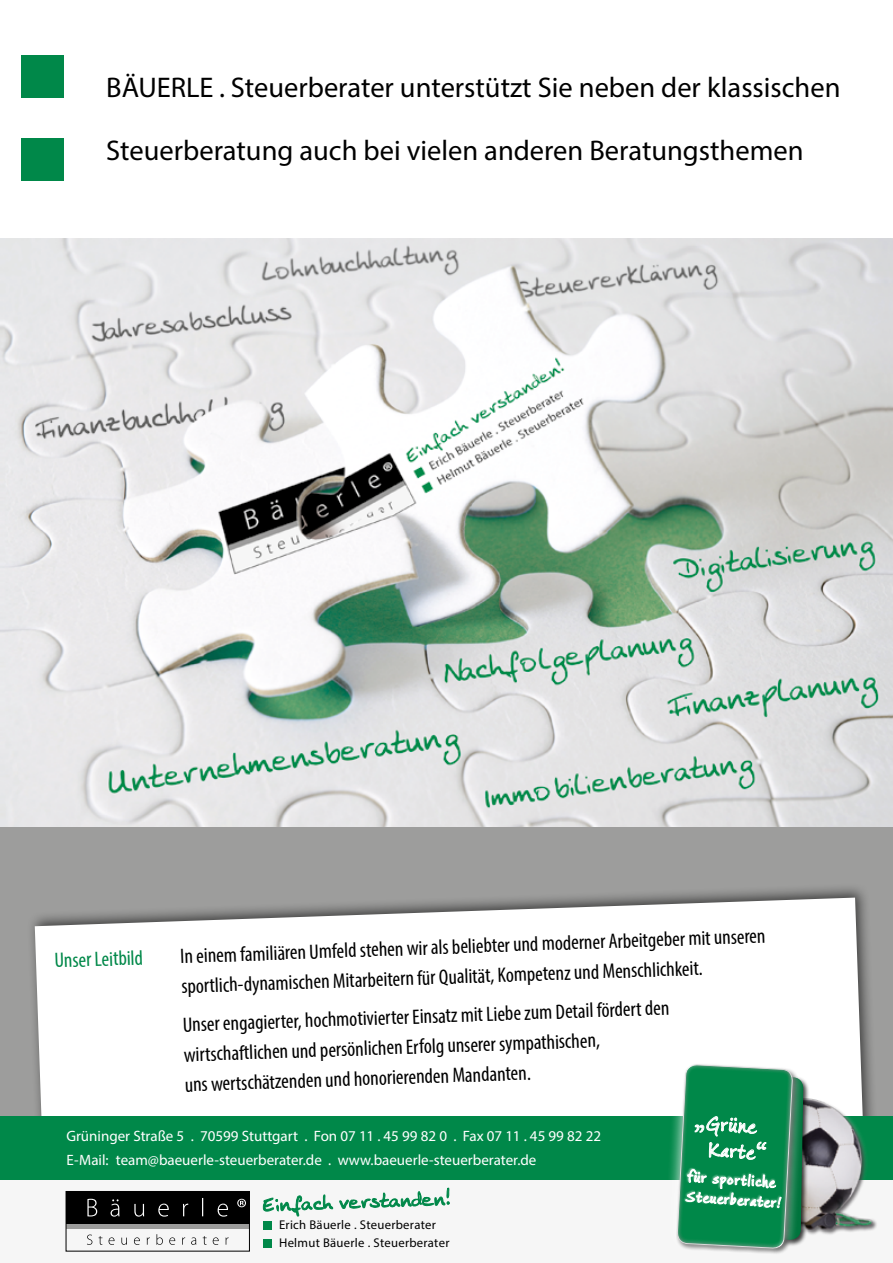
<style>
.page{position:relative;width:893px;height:1263px;background:#fff}
.page>*{position:absolute;margin:0;border:0;box-sizing:border-box;transform-origin:0 0}
.t1{font:28.5px "Myriad Pro";color:#000}
.t2{font:21.6px/26px "Ford's Folly";color:#fff}
.t3{font:condensed 21px/30px "Myriad Pro";color:#000}
.t4{font:condensed 21px "Myriad Pro";color:#008849}
.t5{font:15.6px/19.8px "Ford's Folly";color:#fff}
.t6{font:15px/24px "Myriad Pro";color:#fff}
.t7{font:12.75px/17.9px "Myriad Pro";letter-spacing:.02em;color:#000}
</style>
<div class="page">
<img style="left:0;top:239px;width:893px;height:588px">
<div style="left:0;top:827px;width:893px;height:328px;background:#9d9d9c"></div>
<div style="left:27px;top:883px;width:853px;height:330px;background:#000;opacity:.6"></div>
<svg style="left:35px;top:897px;width:830px;height:219px;background:#f4f4f4"></svg>
<div style="left:0;top:1116px;width:893px;height:64px;background:#008849"></div>
<div style="left:0;top:1180px;width:893px;height:83px;background:#f6f6f6"></div>
<div style="left:21px;top:55px;width:43px;height:43px;background:#008849"></div>
<div style="left:21px;top:138px;width:43px;height:43px;background:#008849"></div>
<div style="left:66px;top:1191px;width:183px;height:33px;background:#000"></div>
<div style="left:66px;top:1224px;width:183px;height:5px;background:#9d9d9c"></div>
<div style="left:66px;top:1191px;width:184px;height:60px;border:1px solid #000"></div>
<svg style="left:87px;top:1198px;width:141px;height:18px"></svg>
<svg style="left:237px;top:1199px;width:9px;height:8px"></svg>
<svg style="left:87px;top:1234px;width:142px;height:11px"></svg>
<svg style="left:263px;top:1195px;width:70px;height:21px"></svg>
<svg style="left:340px;top:1188px;width:109px;height:20px"></svg>
<div style="left:263px;top:1239px;width:8px;height:8px;background:#008849"></div>
<div style="left:263px;top:1221px;width:8px;height:8px;background:#008849"></div>
<img style="left:810px;top:1089px;width:70px;height:146px">
<svg style="left:662px;top:1049px;width:146px;height:205px"></svg>
<h1 class="t1" style="left:106px;top:70px;width:736px">BÄUERLE . Steuerberater unterstützt Sie neben der klassischen</h1>
<h1 class="t1" style="left:106px;top:133px;width:699px">Steuerberatung auch bei vielen anderen Beratungsthemen</h1>
<p class="t3" style="left:180px;top:941px;width:587px;rotate:-2deg">In einem familiären Umfeld stehen wir als beliebter und moderner Arbeitgeber mit unseren sportlich-dynamischen Mitarbeitern für Qualität, Kompetenz und Menschlichkeit.</p>
<p class="t3" style="left:182px;top:1009px;width:488px;rotate:-2deg">Unser engagierter, hochmotivierter Einsatz mit Liebe zum Detail fördert den wirtschaftlichen und persönlichen Erfolg unserer sympathischen,<br>uns wertschätzenden und honorierenden Mandanten.</p>
<p class="t6" style="left:66px;top:1124px;width:536px">Grüninger Straße 5 . 70599 Stuttgart . Fon 07 11 . 45 99 82 0 . Fax 07 11 . 45 99 82 22<br>E-Mail: team@baeuerle-steuerberater.de . www.baeuerle-steuerberater.de</p>
<p class="t4" style="left:54px;top:948px;width:90px;rotate:-2deg">Unser Leitbild</p>
<p class="t2" style="left:710px;top:1111px;width:59px;text-indent:-15px;rotate:4deg">„Grüne<br>Karte“</p>
<p class="t7" style="left:279px;top:1216px;width:172px">Erich Bäuerle . Steuerberater<br>Helmut Bäuerle . Steuerberater</p>
<p class="t5" style="left:688px;top:1167px;width:96px;rotate:4deg">für sportliche<br>Steuerberater!</p>
</div>
